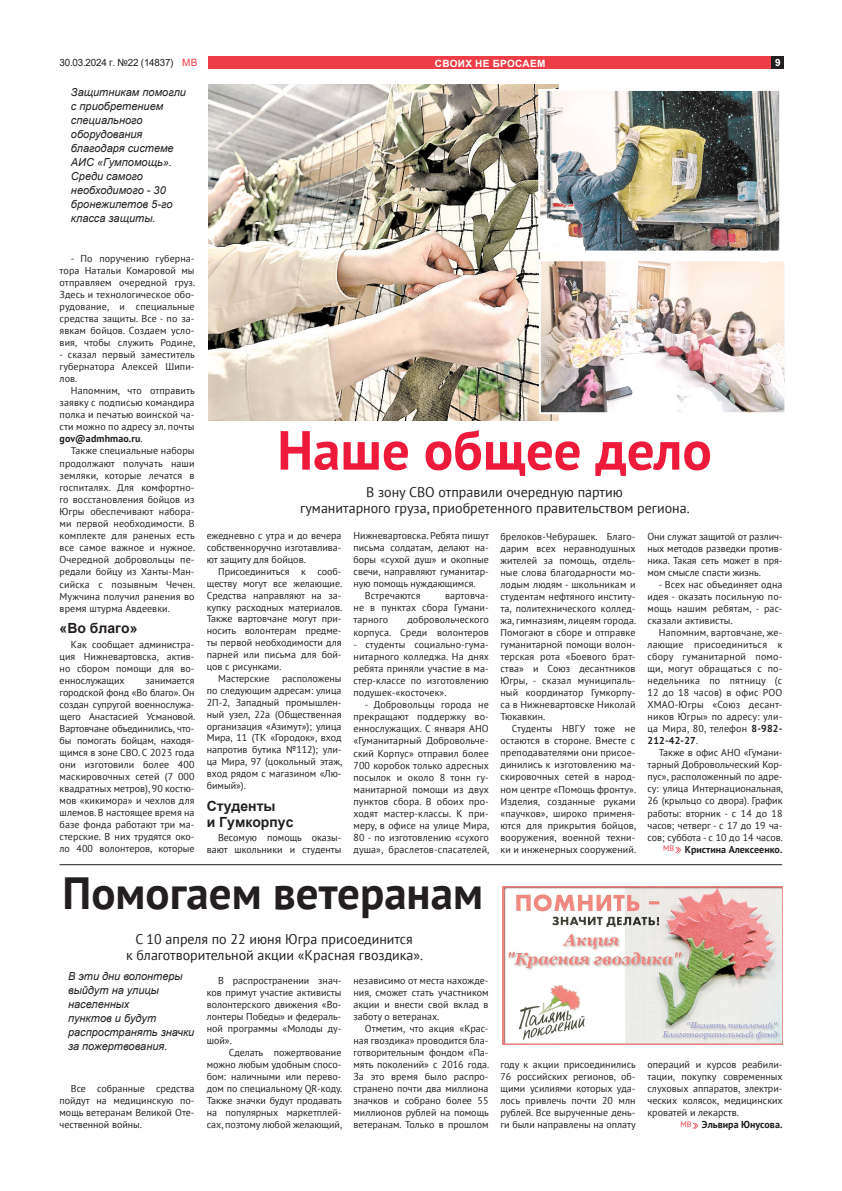
<style>
.page{position:relative;width:842px;height:1191px;background:#fff}
.page>*{position:absolute;margin:0;border:0;box-sizing:border-box;transform-origin:0 0}
.t1{font:700 55px "PT Sans";color:#ed1a3a}
.t2{font:700 45px "PT Sans";color:#231f20}
.t3{font:14px/16px "PT Sans";color:#231f20;text-align:center}
.t4{font:700 14px/16px "Arial";color:#231f20}
.t5{font:italic 11px/14px "Arial";color:#231f20}
.t6{font:10px/12px "PT Sans";color:#231f20;text-align:justify}
.t7{font:10px "Arial";letter-spacing:-.02em;color:#231f20}
.t8{font:700 10px "PT Sans";color:#231f20}
.t9{font:700 10px "Arial";letter-spacing:.035em;color:#fff}
.s1{color:#ee3d46}
.s2{font-weight:700}
</style>
<div class="page">
<div style="left:208px;top:57px;width:570px;height:12px;background:#ee3d46"></div>
<div style="left:772px;top:57px;width:12px;height:12px;background:#231f20"></div>
<img style="left:208px;top:85px;width:350px;height:335px">
<img style="left:542px;top:262px;width:241px;height:149px">
<div style="left:539px;top:259px;width:247px;height:155px;border:2px solid #fff"></div>
<img style="left:541px;top:92px;width:237px;height:157px">
<div style="left:538px;top:89px;width:243px;height:163px;border:2px solid #fff"></div>
<svg style="left:675px;top:847px;width:6px;height:6px"></svg>
<img style="left:502px;top:886px;width:280px;height:158px">
<svg style="left:692px;top:1122px;width:6px;height:6px"></svg>
<hr style="left:60px;top:864px;width:722px;height:1px;background:#231f20">
<p class="t7" style="left:60px;top:56px;width:139px">30.03.2024 г. №22 (14837) <span class="s1">MB</span></p>
<p class="t9" style="left:435px;top:56px;width:112px">СВОИХ НЕ БРОСАЕМ</p>
<p class="t9" style="left:775px;top:55px;width:7px">9</p>
<p class="t5" style="left:71px;top:85px;width:117px">Защитникам помогли с приобретением специального оборудования благодаря системе<br>АИС «Гумпомощь».<br>Среди самого необходимого - 30 бронежилетов 5-го класса защиты.</p>
<p class="t6" style="left:60px;top:252px;width:137px;text-indent:11px">- По поручению губерна&shy;тора Натальи Комаровой мы отправляем очередной груз.<br>Здесь и технологическое обо&shy;рудование, и специальные средства защиты. Все - по за&shy;явкам бойцов. Создаем усло&shy;вия, чтобы служить Родине,</p>
<p class="t6" style="left:60px;top:348px;width:137px">- сказал первый заместитель губернатора Алексей Шипи&shy;лов.</p>
<p class="t6" style="left:60px;top:384px;width:137px;text-indent:11px">Напомним, что отправить заявку с подписью командира полка и печатью воинской ча&shy;сти можно по адресу эл. почты <span class="s2">gov@admhmao.ru</span>.</p>
<p class="t6" style="left:60px;top:444px;width:137px;text-indent:11px">Также специальные наборы продолжают получать наши земляки, которые лечатся в госпиталях. Для комфортно&shy;го восстановления бойцов из Югры обеспечивают набора&shy;ми первой необходимости. В комплекте для раненых есть все самое важное и нужное.<br>Очередной добровольцы пе&shy;редали бойцу из Ханты-Ман&shy;сийска с позывным Чечен.<br>Мужчина получил ранения во время штурма Авдеевки.</p>
<h3 class="t4" style="left:60px;top:620px;width:79px">«Во благо»</h3>
<p class="t6" style="left:60px;top:638px;width:136px;text-indent:11px">Как сообщает администра&shy;ция Нижневартовска, актив&shy;но сбором помощи для во&shy;еннослужащих</p>
<p class="t6" style="left:60px;top:674px;width:137px;text-indent:86px">занимается городской фонд «Во благо». Он создан супругой военнослужа&shy;щего Анастасией Усмановой.<br>Вартовчане объединились, что&shy;бы помогать бойцам, находя&shy;щимся в зоне СВО. С 2023 года они изготовили более 400 маскировочных сетей (7 000 квадратных метров), 90 костю&shy;мов «кикимора» и чехлов для шлемов. В настоящее время на базе фонда работают три ма&shy;стерские. В них трудятся око&shy;ло 400 волонтеров, которые</p>
<h1 class="t1" style="left:277px;top:414px;width:436px">Наше общее дело</h1>
<h3 class="t3" style="left:300px;top:484px;width:391px">В зону СВО отправили очередную партию<br>гуманитарного груза, приобретенного правительством региона.</h3>
<p class="t6" style="left:207px;top:529px;width:136px">ежедневно с утра и до вечера собственноручно изготавлива&shy;ют защиту для бойцов.</p>
<p class="t6" style="left:218px;top:565px;width:125px">Присоединиться к сооб-</p>
<p class="t6" style="left:207px;top:577px;width:137px">ществу могут все желающие.</p>
<p class="t6" style="left:207px;top:589px;width:136px">Средства направляют на за-</p>
<p class="t6" style="left:207px;top:601px;width:137px">купку расходных материалов.</p>
<p class="t6" style="left:207px;top:612px;width:136px">Также вартовчане могут при-</p>
<p class="t6" style="left:207px;top:624px;width:136px">носить волонтерам предме-</p>
<p class="t6" style="left:207px;top:636px;width:136px">ты первой необходимости для</p>
<p class="t6" style="left:207px;top:648px;width:136px">парней или письма для бой-</p>
<p class="t6" style="left:207px;top:660px;width:76px">цов с рисунками.</p>
<p class="t6" style="left:218px;top:672px;width:53px">Мастерские</p>
<p class="t6" style="left:207px;top:672px;width:137px;text-indent:75px">расположены по следующим адресам: улица 2П-2, Западный промышлен&shy;ный узел, 22а (Общественная организация «Азимут»); улица Мира, 11 (ТК «Городок», вход напротив бутика №112); ули&shy;ца Мира, 97 (цокольный этаж, вход рядом с магазином «Лю&shy;бимый»).</p>
<h3 class="t4" style="left:207px;top:798px;width:88px">Студенты<br>и Гумкорпус</h3>
<p class="t6" style="left:207px;top:831px;width:136px;text-align:right">Весомую помощь оказы&shy;вают школьники и студенты</p>
<p class="t6" style="left:353px;top:529px;width:137px">Нижневартовска. Ребята пишут</p>
<p class="t6" style="left:353px;top:541px;width:137px">письма солдатам, делают на-</p>
<p class="t6" style="left:353px;top:553px;width:137px">боры «сухой душ» и окопные</p>
<p class="t6" style="left:353px;top:565px;width:137px">свечи, направляют гуманитар-</p>
<p class="t6" style="left:353px;top:577px;width:124px">ную помощь нуждающимся.</p>
<p class="t6" style="left:365px;top:589px;width:57px">Встречаются</p>
<p class="t6" style="left:353px;top:589px;width:137px;text-indent:92px">вартовча&shy;не в пунктах сбора Гумани&shy;тарного</p>
<p class="t6" style="left:353px;top:613px;width:137px;text-align:right">добровольческого<br>корпуса. Среди волонтеров</p>
<p class="t6" style="left:353px;top:638px;width:137px">- студенты социально-гума&shy;нитарного колледжа. На днях ребята приняли участие в ма&shy;стер-классе по изготовлению подушек-«косточек».</p>
<p class="t6" style="left:353px;top:698px;width:138px;text-indent:11px">- Добровольцы города не прекращают поддержку во&shy;еннослужащих. С января АНО «Гуманитарный Добровольче&shy;ский Корпус» отправил более 700 коробок только адресных посылок и около 8 тонн гу&shy;манитарной помощи из двух пунктов сбора. В обоих про&shy;ходят мастер-классы. К при&shy;меру, в офисе на улице Мира, 80 - по изготовлению «сухого душа», браслетов-спасателей,</p>
<p class="t6" style="left:500px;top:530px;width:137px">брелоков-Чебурашек. Благо&shy;дарим всех неравнодушных жителей за помощь, отдель&shy;ные слова благодарности мо&shy;лодым людям - школьникам и студентам нефтяного институ&shy;та, политехнического коллед&shy;жа, гимназиям, лицеям города.<br>Помогают в сборе и отправке гуманитарной помощи волон&shy;терская рота «Боевого брат&shy;ства» и Союз десантников Югры, - сказал муниципаль&shy;ный координатор Гумкорпу&shy;са в Нижневартовске Николай Тюкавкин.</p>
<p class="t6" style="left:500px;top:722px;width:137px;text-indent:11px">Студенты НВГУ тоже не остаются в стороне. Вместе с преподавателями они присое&shy;динились к изготовлению ма&shy;скировочных сетей в народ&shy;ном центре «Помощь фронту».<br>Изделия, созданные руками «паучков», широко применя&shy;ются для прикрытия бойцов, вооружения, военной техни&shy;ки и инженерных сооружений.</p>
<p class="t6" style="left:647px;top:530px;width:136px">Они служат защитой от различ&shy;ных методов разведки против&shy;ника. Такая сеть может в пря&shy;мом смысле спасти жизнь.</p>
<p class="t6" style="left:647px;top:578px;width:136px;text-indent:11px">- Всех нас объединяет одна идея - оказать посильную по&shy;мощь нашим ребятам, - рас&shy;сказали активисты.</p>
<p class="t6" style="left:647px;top:626px;width:136px;text-indent:11px">Напомним, вартовчане, же&shy;лающие присоединиться к сбору гуманитарной помо&shy;щи, могут обращаться с по&shy;недельника по пятницу (с 12 до 18 часов) в офис РОО ХМАО-Югры «Союз десант&shy;ников Югры» по адресу: ули&shy;ца Мира, 80, телефон <span class="s2">8-982- 212-42-27</span>.</p>
<p class="t6" style="left:647px;top:746px;width:137px;text-align:right">Также в офис АНО «Гумани&shy;тарный Добровольческий Кор&shy;пус», расположенный по адре&shy;су: улица Интернациональная,<br>26 (крыльцо со двора). График работы: вторник - с 14 до 18 часов; четверг - с 17 до 19 ча&shy;сов; суббота - с 10 до 14 часов.<br><sup>МВ</sup> <span class="s2">Кристина Алексеенко.</span></p>
<h2 class="t2" style="left:63px;top:863px;width:422px">Помогаем ветеранам</h2>
<h3 class="t3" style="left:126px;top:931px;width:299px">С 10 апреля по 22 июня Югра присоединится<br>к благотворительной акции «Красная гвоздика».</h3>
<p class="t6" style="left:207px;top:974px;width:136px;text-indent:11px">В распространении знач&shy;ков примут участие активисты волонтерского движения «Во&shy;лонтеры Победы» и федераль&shy;ной программы «Молоды ду&shy;шой».</p>
<p class="t6" style="left:207px;top:1046px;width:137px;text-indent:22px">Сделать пожертвование можно любым удобным спосо&shy;бом: наличными или перево&shy;дом по специальному QR-коду.<br>Также значки будут продавать на популярных маркетплей&shy;сах, поэтому любой желающий,</p>
<p class="t5" style="left:68px;top:969px;width:128px">В эти дни волонтеры выйдут на улицы населенных<br>пунктов и будут распространять значки за пожертвования.</p>
<p class="t6" style="left:353px;top:974px;width:136px">независимо от места нахожде&shy;ния, сможет стать участником акции и внести свой вклад в заботу о ветеранах.</p>
<p class="t6" style="left:353px;top:1022px;width:137px;text-indent:11px">Отметим, что акция «Крас&shy;ная гвоздика» проводится бла&shy;готворительным фондом «Па&shy;мять поколений» с 2016 года.<br>За это время было распро&shy;странено почти два миллиона значков и собрано более 55 миллионов рублей на помощь ветеранам. Только в прошлом</p>
<p class="t6" style="left:60px;top:1082px;width:136px;text-indent:11px">Все собранные средства пойдут на медицинскую по&shy;мощь ветеранам Великой Оте&shy;чественной войны.</p>
<p class="t6" style="left:500px;top:1058px;width:137px">году к акции присоединились 76 российских регионов, об&shy;щими усилиями которых уда&shy;лось привлечь почти 20 млн рублей. Все вырученные день&shy;ги были направлены на оплату</p>
<p class="t6" style="left:647px;top:1058px;width:137px">операций и курсов реабили&shy;тации, покупку современных слуховых аппаратов, электри&shy;ческих колясок, медицинских кроватей и лекарств.</p>
<p class="t8" style="left:680px;top:1118px;width:103px"><sup>МВ</sup> Эльвира Юнусова.</p>
</div>
